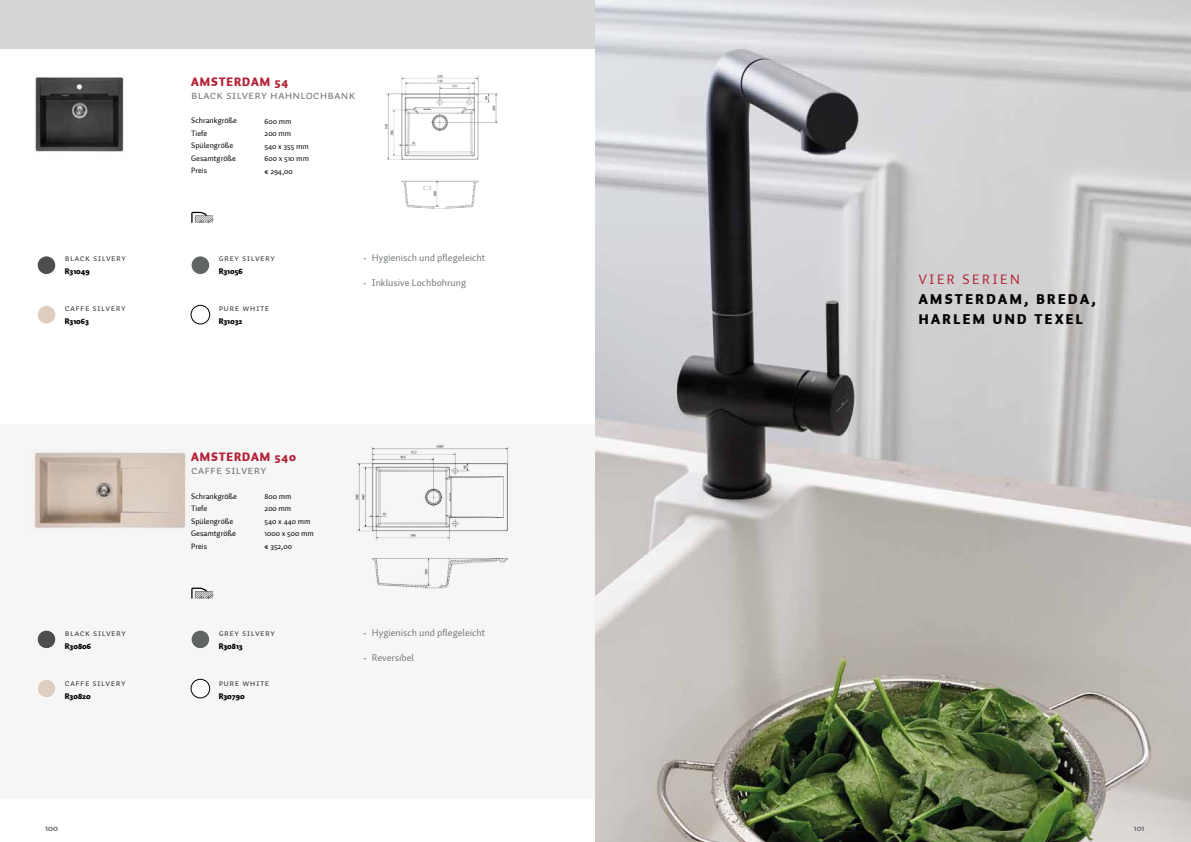
<style>
.page{position:relative;width:1191px;height:842px;background:#fff}
.page>*{position:absolute;margin:0;border:0;box-sizing:border-box;transform-origin:0 0}
.t1{font:900 14px/20px "Auto 1";letter-spacing:.17em;color:#020203}
.t2{font:14px "Auto 1";letter-spacing:.17em;color:#b22236}
.t3{font:12px "Auto 1 Regular Sm Cp";letter-spacing:.01em;color:#73797c}
.t4{font:900 12px "Auto 1";letter-spacing:.075em;color:#b22236}
.t5{font:10px "Auto 1";color:#73797c}
.t6{font:9px "Auto 1 Regular Sm Cp";letter-spacing:.05em;color:#3c3c3b}
.t7{font:9px "Auto 1";letter-spacing:.01em;color:#73797c}
.t8{font:8px/12.5px "Auto 1";color:#000}
.t9{font:900 8px "Auto 1";color:#000}
</style>
<div class="page">
<div style="left:0;top:0;width:1191px;height:49px;background:#d5d5d5"></div>
<div style="left:0;top:424px;width:1191px;height:374px;background:#f6f6f6"></div>
<div style="left:37px;top:256px;width:19px;height:19px;background:#4e4e4d;border-radius:50%"></div>
<div style="left:37px;top:256px;width:19px;height:19px;border:1px solid #fff;border-radius:50%"></div>
<div style="left:37px;top:630px;width:19px;height:19px;background:#4e4e4d;border-radius:50%"></div>
<div style="left:37px;top:630px;width:19px;height:19px;border:1px solid #fff;border-radius:50%"></div>
<div style="left:37px;top:305px;width:19px;height:19px;background:#dfcec0;border-radius:50%"></div>
<div style="left:37px;top:305px;width:19px;height:19px;border:1px solid #fff;border-radius:50%"></div>
<div style="left:37px;top:679px;width:19px;height:19px;background:#dfcec0;border-radius:50%"></div>
<div style="left:37px;top:679px;width:19px;height:19px;border:1px solid #fff;border-radius:50%"></div>
<div style="left:191px;top:256px;width:19px;height:19px;background:#606464;border-radius:50%"></div>
<div style="left:191px;top:256px;width:19px;height:19px;border:1px solid #fff;border-radius:50%"></div>
<div style="left:191px;top:630px;width:19px;height:19px;background:#606464;border-radius:50%"></div>
<div style="left:191px;top:630px;width:19px;height:19px;border:1px solid #fff;border-radius:50%"></div>
<div style="left:191px;top:305px;width:19px;height:19px;border:1px solid #000;border-radius:50%"></div>
<div style="left:191px;top:679px;width:19px;height:19px;background:#fff;border-radius:50%"></div>
<div style="left:191px;top:679px;width:19px;height:19px;border:1px solid #000;border-radius:50%"></div>
<img style="left:35px;top:77px;width:89px;height:75px">
<img style="left:385px;top:75px;width:114px;height:134px">
<img style="left:34px;top:452px;width:152px;height:77px">
<img style="left:355px;top:445px;width:153px;height:144px">
<svg style="left:191px;top:212px;width:23px;height:11px"></svg>
<svg style="left:191px;top:588px;width:23px;height:10px"></svg>
<img style="left:595px;top:0;width:596px;height:842px">
<h2 class="t4" style="left:191px;top:74px;width:99px">AMSTERDAM 54</h2>
<h2 class="t3" style="left:191px;top:88px;width:165px">BLACK SILVERY HAHNLOCHBANK</h2>
<p class="t8" style="left:191px;top:115px;width:47px">Schrankgröße<br>Tiefe<br>Spülengröße<br>Gesamtgröße<br>Preis</p>
<p class="t8" style="left:265px;top:115px;width:46px">600 mm<br>200 mm<br>540 x 355 mm<br>600 x 510 mm € 294,00</p>
<p class="t6" style="left:65px;top:253px;width:63px">BLACK SILVERY</p>
<p class="t9" style="left:65px;top:265px;width:26px">R31049</p>
<p class="t6" style="left:65px;top:303px;width:62px">CAFFE SILVERY</p>
<p class="t9" style="left:65px;top:315px;width:26px">R31063</p>
<p class="t6" style="left:219px;top:253px;width:58px">GREY SILVERY</p>
<p class="t9" style="left:219px;top:265px;width:26px">R31056</p>
<p class="t6" style="left:219px;top:303px;width:52px">PURE WHITE</p>
<p class="t9" style="left:219px;top:315px;width:25px">R31032</p>
<p class="t5" style="left:363px;top:251px;width:123px">• Hygienisch und pflegeleicht</p>
<p class="t5" style="left:363px;top:276px;width:104px">• Inklusive Lochbohrung</p>
<h1 class="t2" style="left:918px;top:270px;width:103px">VIER SERIEN</h1>
<h1 class="t1" style="left:918px;top:290px;width:179px">AMSTERDAM, BREDA,<br>HARLEM UND TEXEL</h1>
<h2 class="t4" style="left:191px;top:449px;width:106px">AMSTERDAM 540</h2>
<h2 class="t3" style="left:191px;top:463px;width:77px">CAFFE SILVERY</h2>
<p class="t8" style="left:191px;top:490px;width:47px">Schrankgröße<br>Tiefe<br>Spülengröße<br>Gesamtgröße<br>Preis</p>
<p class="t8" style="left:265px;top:490px;width:51px">800 mm<br>200 mm<br>540 x 440 mm<br>1000 x 500 mm € 352,00</p>
<p class="t6" style="left:65px;top:628px;width:63px">BLACK SILVERY</p>
<p class="t9" style="left:65px;top:640px;width:28px">R30806</p>
<p class="t6" style="left:219px;top:628px;width:58px">GREY SILVERY</p>
<p class="t9" style="left:219px;top:640px;width:26px">R30813</p>
<p class="t5" style="left:363px;top:626px;width:123px">• Hygienisch und pflegeleicht</p>
<p class="t5" style="left:363px;top:651px;width:52px">• Reversibel</p>
<p class="t6" style="left:65px;top:678px;width:62px">CAFFE SILVERY</p>
<p class="t9" style="left:65px;top:690px;width:27px">R30820</p>
<p class="t6" style="left:219px;top:678px;width:52px">PURE WHITE</p>
<p class="t9" style="left:219px;top:690px;width:27px">R30790</p>
<p class="t7" style="left:45px;top:823px;width:14px">100</p>
<p class="t7" style="left:1133px;top:823px;width:12px">101</p>
</div>
